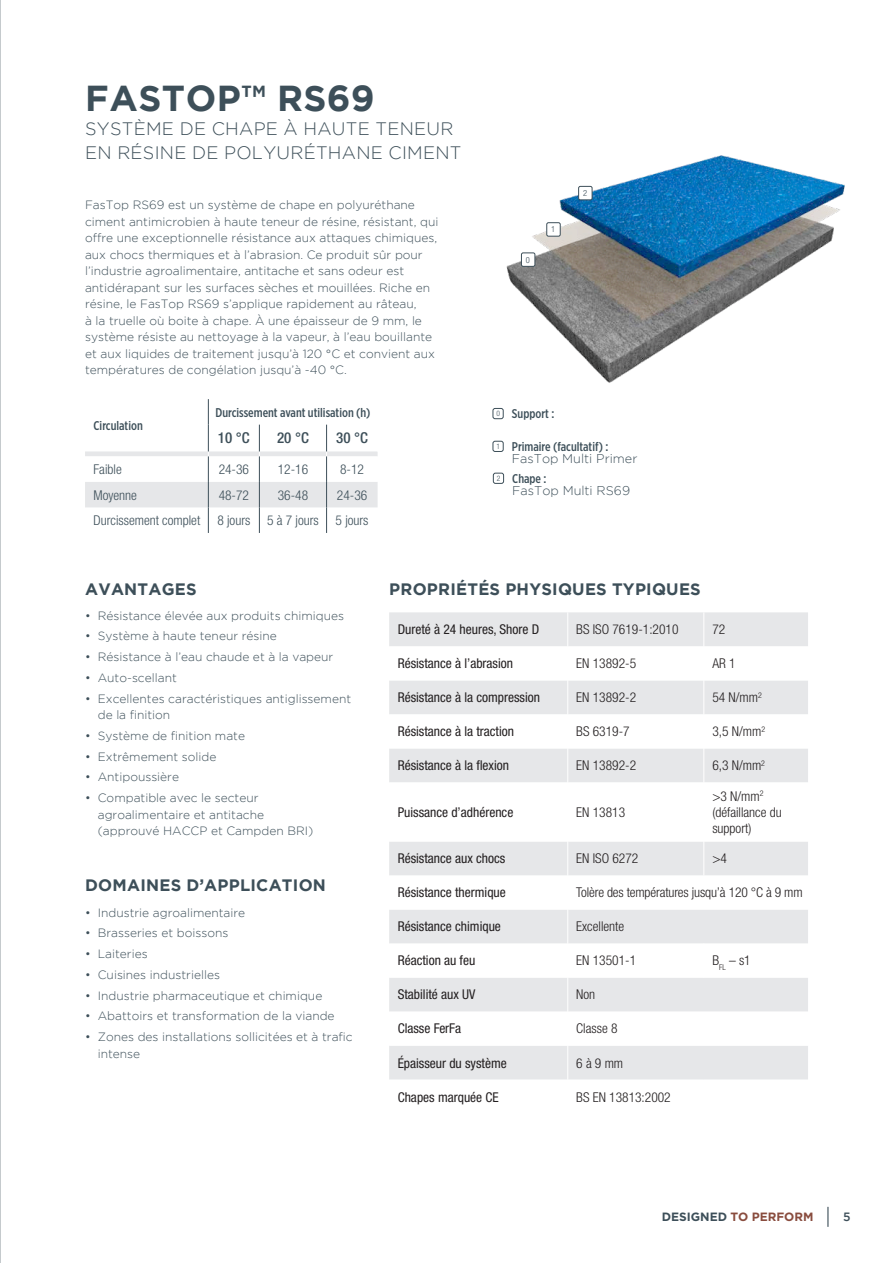
<style>
.page{position:relative;width:893px;height:1263px;background:#fff}
.page>*{position:absolute;margin:0;border:0;box-sizing:border-box;transform-origin:0 0}
.t1{font:700 36px "Gotham";letter-spacing:.015em;color:#3d4f59}
.t2{font:300 18px/24px "Gotham";letter-spacing:.015em;color:#3d4f59}
.Section_title{font:700 16.5px "Gotham";letter-spacing:.015em;color:#3d4f59}
.t3{font:500 condensed 15px "Helvetica Neue LT Pro";color:#3d4f59}
.t4{font:condensed 13.5px "Helvetica Neue LT Pro";color:#231f20}
.t5{font:300 condensed 13.5px/16.2px "Helvetica Neue LT Pro";color:#231f20}
.t6{font:300 condensed 13.5px "Helvetica Neue LT Pro";color:#3d4f59}
.t7{font:500 12.6px "Gotham X Narrow";color:#3d4f59}
.t8{font:300 12.6px "Gotham";color:#3d4f59}
.t9{font:300 12px/16.5px "Gotham";color:#3d4f59}
.t10{font:700 12px "Gotham";color:#894c3e}
.t11{font:500 12px "Gotham";color:#3d4f59}
.t12{font:300 condensed 8.55px "Helvetica Neue LT Pro";color:#3d4f59}
.t13{font:300 condensed 7.5px "Helvetica Neue LT Pro";color:#3d4f59}
.s1{color:#3d4f59}
</style>
<div class="page">
<svg style="left:827px;top:1207px;width:1px;height:20px"></svg>
<img style="left:506px;top:155px;width:339px;height:228px">
<div style="left:521px;top:253px;width:14px;height:13px;background:#fff;border-radius:2px"></div>
<div style="left:521px;top:253px;width:14px;height:13px;border:1px solid #3d4f59;border-radius:2px"></div>
<div style="left:547px;top:223px;width:13px;height:13px;background:#fff;border-radius:2px"></div>
<div style="left:547px;top:223px;width:13px;height:13px;border:1px solid #3d4f59;border-radius:2px"></div>
<div style="left:579px;top:186px;width:13px;height:14px;background:#fff;border-radius:2px"></div>
<div style="left:578px;top:186px;width:14px;height:14px;border:1px solid #3d4f59;border-radius:2px"></div>
<div style="left:389px;top:612px;width:419px;height:34px;background:#e6e7e9"></div>
<svg style="left:389px;top:681px;width:419px;height:399px"></svg>
<hr style="left:567px;top:612px;width:1px;height:34px;background:#fff">
<hr style="left:703px;top:612px;width:1px;height:34px;background:#fff">
<hr style="left:567px;top:680px;width:1px;height:34px;background:#fff">
<hr style="left:703px;top:680px;width:1px;height:34px;background:#fff">
<hr style="left:567px;top:714px;width:1px;height:34px;background:#fff">
<hr style="left:703px;top:714px;width:1px;height:34px;background:#fff">
<hr style="left:567px;top:748px;width:1px;height:34px;background:#fff">
<hr style="left:703px;top:748px;width:1px;height:34px;background:#fff">
<hr style="left:567px;top:782px;width:1px;height:59px;background:#fff">
<hr style="left:703px;top:782px;width:1px;height:59px;background:#fff">
<hr style="left:567px;top:841px;width:1px;height:34px;background:#fff">
<hr style="left:703px;top:841px;width:1px;height:34px;background:#fff">
<hr style="left:567px;top:875px;width:1px;height:34px;background:#fff">
<hr style="left:567px;top:909px;width:1px;height:34px;background:#fff">
<hr style="left:567px;top:943px;width:1px;height:34px;background:#fff">
<hr style="left:703px;top:943px;width:1px;height:34px;background:#fff">
<hr style="left:567px;top:977px;width:1px;height:35px;background:#fff">
<hr style="left:567px;top:1012px;width:1px;height:34px;background:#fff">
<hr style="left:567px;top:1046px;width:1px;height:34px;background:#fff">
<svg style="left:85px;top:399px;width:293px;height:134px"></svg>
<div style="left:493px;top:473px;width:11px;height:11px;border:1px solid #3d4f59;border-radius:2px"></div>
<div style="left:493px;top:441px;width:10px;height:11px;border:1px solid #3d4f59;border-radius:2px"></div>
<div style="left:493px;top:408px;width:10px;height:11px;border:1px solid #3d4f59;border-radius:2px"></div>
<hr style="left:0;top:0;width:1px;height:1263px;background:#3d4f59">
<p class="t1" style="left:85px;top:78px;width:291px">FASTOP™ RS69</p>
<p class="t2" style="left:85px;top:117px;width:378px">SYSTÈME DE CHAPE À HAUTE TENEUR<br>EN RÉSINE DE POLYURÉTHANE CIMENT</p>
<p class="t9" style="left:85px;top:197px;width:355px">FasTop RS69 est un système de chape en polyuréthane ciment antimicrobien à haute teneur de résine, résistant, qui offre une exceptionnelle résistance aux attaques chimiques, aux chocs thermiques et à l’abrasion. Ce produit sûr pour l’industrie agroalimentaire, antitache et sans odeur est antidérapant sur les surfaces sèches et mouillées. Riche en résine, le FasTop RS69 s’applique rapidement au râteau,<br>à la truelle où boite à chape. À une épaisseur de 9 mm, le système résiste au nettoyage à la vapeur, à l’eau bouillante et aux liquides de traitement jusqu’à 120 °C et convient aux températures de congélation jusqu’à ‑40 °C.</p>
<p class="t7" style="left:94px;top:418px;width:51px">Circulation</p>
<p class="t7" style="left:215px;top:405px;width:157px">Durcissement avant utilisation (h)</p>
<p class="t3" style="left:218px;top:429px;width:33px">10 °C</p>
<p class="t3" style="left:277px;top:429px;width:33px">20 °C</p>
<p class="t3" style="left:336px;top:429px;width:33px">30 °C</p>
<p class="t6" style="left:94px;top:461px;width:30px">Faible</p>
<p class="t6" style="left:219px;top:461px;width:32px">24‑36</p>
<p class="t6" style="left:278px;top:461px;width:32px">12‑16</p>
<p class="t6" style="left:340px;top:461px;width:25px">8‑12</p>
<p class="t6" style="left:94px;top:487px;width:45px">Moyenne</p>
<p class="t6" style="left:219px;top:487px;width:32px">48‑72</p>
<p class="t6" style="left:278px;top:487px;width:32px">36‑48</p>
<p class="t6" style="left:337px;top:487px;width:32px">24‑36</p>
<p class="t6" style="left:94px;top:512px;width:108px">Durcissement complet</p>
<p class="t6" style="left:217px;top:512px;width:34px">8 jours</p>
<p class="t6" style="left:267px;top:512px;width:53px">5 à 7 jours</p>
<p class="t6" style="left:336px;top:512px;width:34px">5 jours</p>
<p class="t12" style="left:526px;top:255px;width:6px">0</p>
<p class="t12" style="left:551px;top:225px;width:6px">1</p>
<p class="t12" style="left:583px;top:188px;width:6px">2</p>
<p class="t13" style="left:496px;top:409px;width:5px">0</p>
<p class="t7" style="left:512px;top:406px;width:44px">Support :</p>
<p class="t13" style="left:496px;top:442px;width:5px">1</p>
<p class="t7" style="left:512px;top:439px;width:98px">Primaire (facultatif) :</p>
<p class="t8" style="left:512px;top:452px;width:127px">FasTop Multi Primer</p>
<p class="t13" style="left:497px;top:474px;width:5px">2</p>
<p class="t7" style="left:512px;top:471px;width:36px">Chape :</p>
<p class="t8" style="left:512px;top:484px;width:119px">FasTop Multi RS69</p>
<p class="Section_title" style="left:85px;top:579px;width:113px">AVANTAGES</p>
<p class="t9" style="left:85px;top:607px;width:261px">• Résistance élevée aux produits chimiques</p>
<p class="t9" style="left:85px;top:628px;width:193px">• Système à haute teneur résine</p>
<p class="t9" style="left:85px;top:648px;width:250px">• Résistance à l’eau chaude et à la vapeur</p>
<p class="t9" style="left:85px;top:669px;width:93px">• Auto‑scellant</p>
<p class="t9" style="left:98px;top:690px;width:255px;text-indent:-13px">• Excellentes caractéristiques antiglissement de la finition</p>
<p class="t9" style="left:85px;top:727px;width:162px">• Système de finition mate</p>
<p class="t9" style="left:85px;top:748px;width:133px">• Extrêmement solide</p>
<p class="t9" style="left:85px;top:769px;width:96px">• Antipoussière</p>
<p class="t9" style="left:98px;top:789px;width:217px;text-indent:-13px">• Compatible avec le secteur agroalimentaire et antitache (approuvé HACCP et Campden BRI)</p>
<p class="Section_title" style="left:85px;top:876px;width:242px">DOMAINES D’APPLICATION</p>
<p class="t9" style="left:85px;top:904px;width:162px">• Industrie agroalimentaire</p>
<p class="t9" style="left:85px;top:924px;width:145px">• Brasseries et boissons</p>
<p class="t9" style="left:85px;top:945px;width:64px">• Laiteries</p>
<p class="t9" style="left:85px;top:966px;width:136px">• Cuisines industrielles</p>
<p class="t9" style="left:85px;top:987px;width:239px">• Industrie pharmaceutique et chimique</p>
<p class="t9" style="left:85px;top:1008px;width:251px">• Abattoirs et transformation de la viande</p>
<p class="t9" style="left:98px;top:1028px;width:256px;text-indent:-13px">• Zones des installations sollicitées et à trafic intense</p>
<p class="Section_title" style="left:389px;top:579px;width:313px">PROPRIÉTÉS PHYSIQUES TYPIQUES</p>
<p class="t4" style="left:398px;top:622px;width:143px">Dureté à 24 heures, Shore D</p>
<p class="t5" style="left:576px;top:621px;width:104px">BS ISO 7619‑1:2010</p>
<p class="t5" style="left:712px;top:621px;width:14px">72</p>
<p class="t4" style="left:398px;top:656px;width:117px">Résistance à l’abrasion</p>
<p class="t5" style="left:576px;top:655px;width:61px">EN 13892‑5</p>
<p class="t5" style="left:712px;top:655px;width:25px">AR 1</p>
<p class="t4" style="left:398px;top:690px;width:144px">Résistance à la compression</p>
<p class="t5" style="left:576px;top:689px;width:61px">EN 13892‑2</p>
<p class="t5" style="left:712px;top:689px;width:51px">54 N/mm<sup>2</sup></p>
<p class="t4" style="left:398px;top:724px;width:118px">Résistance à la traction</p>
<p class="t5" style="left:576px;top:723px;width:55px">BS 6319‑7</p>
<p class="t5" style="left:712px;top:723px;width:54px">3,5 N/mm<sup>2</sup></p>
<p class="t4" style="left:398px;top:758px;width:113px">Résistance à la flexion</p>
<p class="t5" style="left:576px;top:757px;width:61px">EN 13892‑2</p>
<p class="t5" style="left:712px;top:757px;width:54px">6,3 N/mm<sup>2</sup></p>
<p class="t4" style="left:398px;top:804px;width:117px">Puissance d’adhérence</p>
<p class="t5" style="left:576px;top:804px;width:50px">EN 13813</p>
<p class="t5" style="left:712px;top:788px;width:71px">&gt;3 N/mm<sup>2 </sup>(défaillance du support)</p>
<p class="t4" style="left:398px;top:851px;width:109px">Résistance aux chocs</p>
<p class="t5" style="left:576px;top:850px;width:64px">EN ISO 6272</p>
<p class="t5" style="left:712px;top:850px;width:16px">&gt;4</p>
<p class="t4" style="left:398px;top:885px;width:110px">Résistance thermique</p>
<p class="t5" style="left:576px;top:884px;width:228px">Tolère des températures jusqu’à 120 °C à 9 mm</p>
<p class="t4" style="left:398px;top:919px;width:105px">Résistance chimique</p>
<p class="t5" style="left:576px;top:918px;width:49px">Excellente</p>
<p class="t4" style="left:398px;top:953px;width:79px">Réaction au feu</p>
<p class="t5" style="left:576px;top:952px;width:61px">EN 13501‑1</p>
<p class="t5" style="left:712px;top:952px;width:40px">B<sub>FL</sub> – s1</p>
<p class="t4" style="left:398px;top:987px;width:79px">Stabilité aux UV</p>
<p class="t5" style="left:576px;top:986px;width:20px">Non</p>
<p class="t4" style="left:398px;top:1021px;width:65px">Classe FerFa</p>
<p class="t5" style="left:576px;top:1020px;width:43px">Classe 8</p>
<p class="t4" style="left:398px;top:1055px;width:111px">Épaisseur du système</p>
<p class="t5" style="left:576px;top:1054px;width:48px">6 à 9 mm</p>
<p class="t4" style="left:398px;top:1089px;width:103px">Chapes marquée CE</p>
<p class="t5" style="left:576px;top:1088px;width:96px">BS EN 13813:2002</p>
<p class="t10" style="left:662px;top:1210px;width:153px"><span class="s1">DESIGNED</span> TO PERFORM</p>
<p class="t11" style="left:843px;top:1210px;width:9px">5</p>
</div>
